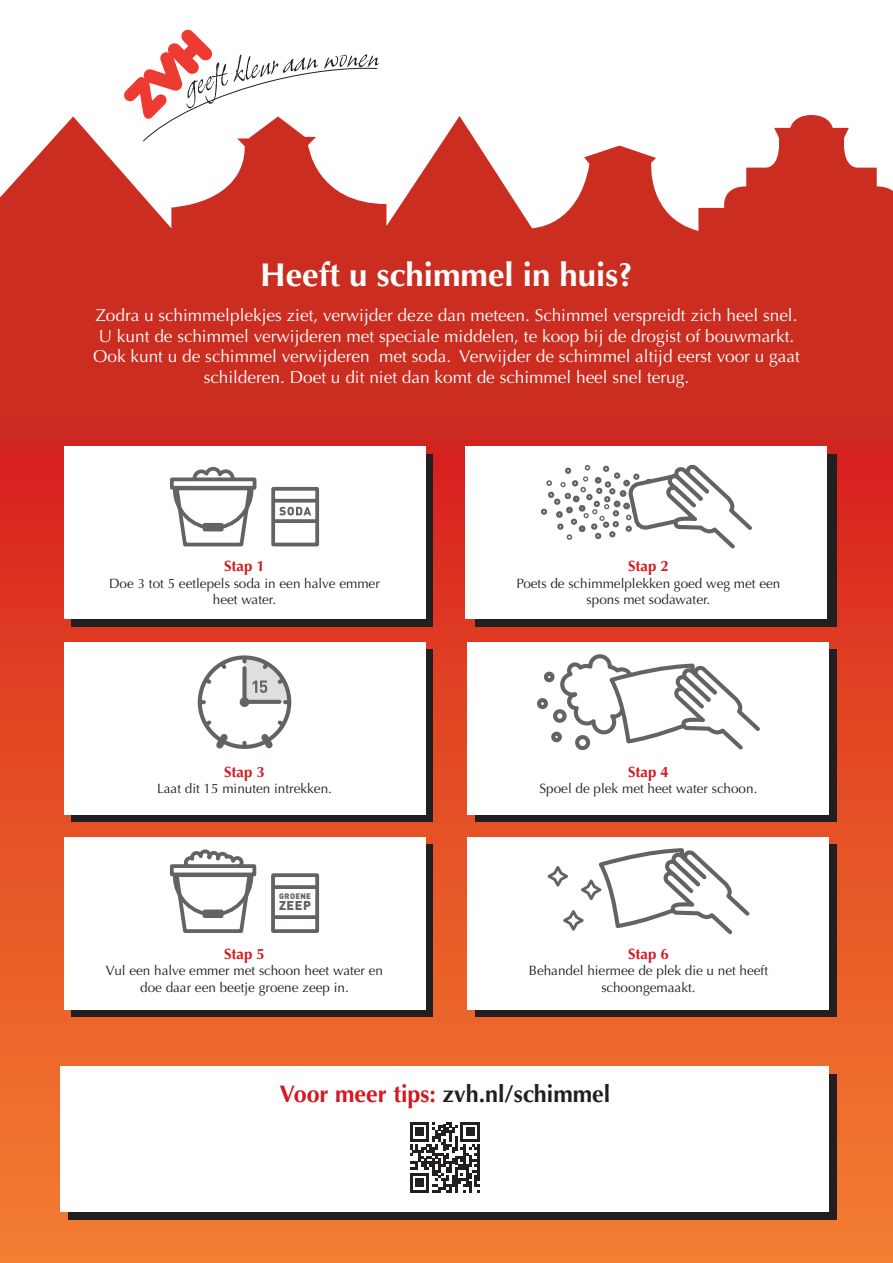
<style>
.page{position:relative;width:893px;height:1263px;background:#fff}
.page>*{position:absolute;margin:0;border:0;box-sizing:border-box;transform-origin:0 0}
.t1{font:700 33px "Optima";color:#fff}
.t2{font:700 24px "Optima";color:#231f20}
.t3{font:17.25px/20.7px "Optima";color:#fff;text-align:center}
.t4{font:700 15px "Optima";color:#d7171f}
.t5{font:13.5px/16.5px "Optima";color:#231f20;text-align:center}
.t6{font:900 12.75px "DIN";color:#231f20}
.t7{font:900 7.8px "DIN";letter-spacing:.04em;color:#231f20}
.s1{color:#d7171f}
</style>
<div class="page">
<svg style="left:0;top:115px;width:893px;height:302px;fill:#cb2d21"></svg>
<div style="left:0;top:417px;width:893px;height:846px;background:linear-gradient(to bottom,#d6211d,#f38132)"></div>
<svg style="left:124px;top:30px;width:255px;height:111px"></svg>
<div style="left:68px;top:1074px;width:769px;height:145px;background:#231f20"></div>
<div style="left:61px;top:1066px;width:768px;height:146px;background:#fff"></div>
<div style="left:71px;top:454px;width:362px;height:173px;background:#231f20"></div>
<div style="left:475px;top:454px;width:362px;height:173px;background:#231f20"></div>
<div style="left:71px;top:649px;width:362px;height:173px;background:#231f20"></div>
<div style="left:475px;top:649px;width:362px;height:173px;background:#231f20"></div>
<div style="left:71px;top:844px;width:362px;height:173px;background:#231f20"></div>
<div style="left:475px;top:844px;width:362px;height:173px;background:#231f20"></div>
<div style="left:64px;top:446px;width:361px;height:173px;background:#fff"></div>
<div style="left:466px;top:446px;width:361px;height:173px;background:#fff"></div>
<div style="left:64px;top:642px;width:361px;height:172px;background:#fff"></div>
<div style="left:468px;top:642px;width:361px;height:172px;background:#fff"></div>
<div style="left:64px;top:837px;width:361px;height:172px;background:#fff"></div>
<div style="left:468px;top:837px;width:361px;height:172px;background:#fff"></div>
<svg style="left:279px;top:507px;width:32px;height:8px"></svg>
<svg style="left:274px;top:499px;width:42px;height:4px"></svg>
<svg style="left:274px;top:519px;width:42px;height:4px"></svg>
<svg style="left:171px;top:467px;width:84px;height:79px"></svg>
<div style="left:553px;top:709px;width:14px;height:14px;border:4px solid #231f20;border-radius:50%"></div>
<div style="left:537px;top:698px;width:11px;height:11px;border:4px solid #231f20;border-radius:50%"></div>
<div style="left:551px;top:732px;width:11px;height:10px;border:4px solid #231f20;border-radius:50%"></div>
<div style="left:544px;top:672px;width:11px;height:10px;border:4px solid #231f20;border-radius:50%"></div>
<svg style="left:558px;top:654px;width:202px;height:96px"></svg>
<svg style="left:547px;top:848px;width:202px;height:86px"></svg>
<div style="left:541px;top:508px;width:6px;height:7px;border:4px solid #231f20"></div>
<svg style="left:543px;top:465px;width:209px;height:83px"></svg>
<svg style="left:274px;top:885px;width:42px;height:4px"></svg>
<svg style="left:274px;top:915px;width:42px;height:4px"></svg>
<svg style="left:171px;top:849px;width:84px;height:84px"></svg>
<div style="left:198px;top:655px;width:93px;height:94px;border:4px solid #231f20;border-radius:50%"></div>
<div style="left:240px;top:697px;width:9px;height:10px;border:4px solid #231f20;border-radius:50%"></div>
<svg style="left:242px;top:743px;width:5px;height:3px"></svg>
<svg style="left:201px;top:700px;width:3px;height:4px"></svg>
<svg style="left:201px;top:717px;width:33px;height:32px"></svg>
<svg style="left:255px;top:717px;width:33px;height:32px"></svg>
<svg style="left:201px;top:659px;width:29px;height:28px"></svg>
<svg style="left:242px;top:657px;width:47px;height:47px"></svg>
<div style="left:242px;top:668px;width:5px;height:35px;background:#656263"></div>
<svg style="left:244px;top:700px;width:35px;height:4px"></svg>
<svg style="left:410px;top:1122px;width:70px;height:70px"></svg>
<p class="t1" style="left:260px;top:255px;width:374px">Heeft u schimmel in huis?</p>
<p class="t3" style="left:95px;top:305px;width:704px">Zodra u schimmelplekjes ziet, verwijder deze dan meteen. Schimmel verspreidt zich heel snel.</p>
<p class="t3" style="left:99px;top:326px;width:697px">U kunt de schimmel verwijderen met speciale middelen, te koop bij de drogist of bouwmarkt.</p>
<p class="t3" style="left:93px;top:346px;width:708px">Ook kunt u de schimmel verwijderen met soda. Verwijder de schimmel altijd eerst voor u gaat schilderen. Doet u dit niet dan komt de schimmel heel snel terug.</p>
<p class="t4" style="left:224px;top:557px;width:42px">Stap 1</p>
<p class="t5" style="left:109px;top:575px;width:272px">Doe 3 tot 5 eetlepels soda in een halve emmer heet water.</p>
<p class="t4" style="left:224px;top:763px;width:42px">Stap 3</p>
<p class="t5" style="left:157px;top:780px;width:176px">Laat dit 15 minuten intrekken.</p>
<p class="t7" style="left:279px;top:891px;width:33px">GROENE</p>
<p class="t6" style="left:279px;top:897px;width:33px">ZEEP</p>
<p class="t4" style="left:224px;top:945px;width:42px">Stap 5</p>
<p class="t5" style="left:106px;top:962px;width:279px">Vul een halve emmer met schoon heet water en doe daar een beetje groene zeep in.</p>
<p class="t4" style="left:628px;top:557px;width:42px">Stap 2</p>
<p class="t5" style="left:516px;top:575px;width:265px">Poets de schimmelplekken goed weg met een spons met sodawater.</p>
<p class="t4" style="left:628px;top:763px;width:42px">Stap 4</p>
<p class="t5" style="left:540px;top:780px;width:219px">Spoel de plek met heet water schoon.</p>
<p class="t4" style="left:628px;top:945px;width:42px">Stap 6</p>
<p class="t5" style="left:529px;top:962px;width:241px">Behandel hiermee de plek die u net heeft schoongemaakt.</p>
<p class="t2" style="left:279px;top:1080px;width:332px"><span class="s1">Voor meer tips:</span> zvh.nl/schimmel</p>
</div>
